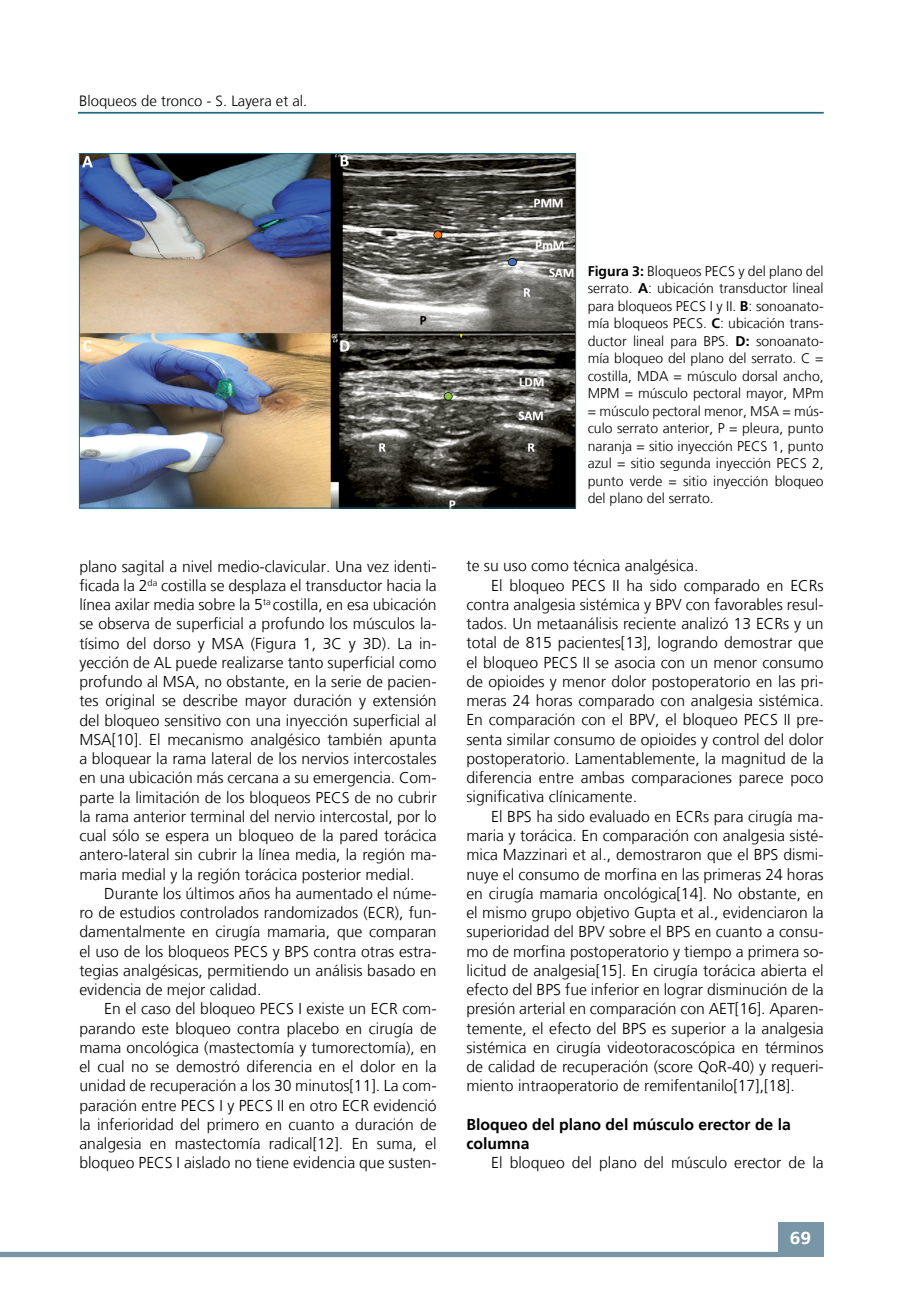
<style>
.page{position:relative;width:918px;height:1315px;background:#fff}
.page>*{position:absolute;margin:0;border:0;box-sizing:border-box;transform-origin:0 0}
.t1{font:700 17.5px "Frutiger LT";color:#fff;scale:1.1 1}
.t2{font:300 15.75px/19.2px "Frutiger LT";color:#000;text-align:justify}
.t3{font:700 15.75px/19.2px "Frutiger LT";color:#000}
.t4{font:300 14.88px "Frutiger LT";color:#000}
.t5{font:300 14px/17.5px "Frutiger LT";color:#000;text-align:justify}
.s1{font-weight:700}
</style>
<div class="page">
<div style="left:778px;top:1222px;width:45px;height:35px;background:#7896a5"></div>
<div style="left:0;top:1251px;width:780px;height:6px;background:#7896a5"></div>
<hr style="left:78px;top:112px;width:745px;height:2px;background:#1f6b7d">
<img style="left:81px;top:155px;width:493px;height:351px">
<p class="t4" style="left:79px;top:92px;width:230px">Bloqueos de tronco - S. Layera et al.</p>
<p class="t2" style="left:79px;top:557px;width:359px">plano sagital a nivel medio-clavicular. Una vez identi&shy;ficada la 2<sup>da</sup> costilla se desplaza el transductor hacia la línea axilar media sobre la 5<sup>ta</sup> costilla, en esa ubicación se observa de superficial a profundo los músculos la&shy;tísimo del dorso y MSA (Figura 1, 3C y 3D). La in&shy;yección de AL puede realizarse tanto superficial como profundo al MSA, no obstante, en la serie de pacien&shy;tes original se describe mayor duración y extensión del bloqueo sensitivo con una inyección superficial al MSA[10]. El mecanismo analgésico también apunta a bloquear la rama lateral de los nervios intercostales en una ubicación más cercana a su emergencia. Com&shy;parte la limitación de los bloqueos PECS de no cubrir la rama anterior terminal del nervio intercostal, por lo cual sólo se espera un bloqueo de la pared torácica antero-lateral sin cubrir la línea media, la región ma&shy;maria medial y la región torácica posterior medial.</p>
<p class="t2" style="left:79px;top:884px;width:359px;text-indent:25px">Durante los últimos años ha aumentado el núme&shy;ro de estudios controlados randomizados (ECR), fun&shy;damentalmente en cirugía mamaria, que comparan el uso de los bloqueos PECS y BPS contra otras estra&shy;tegias analgésicas, permitiendo un análisis basado en evidencia de mejor calidad.</p>
<p class="t2" style="left:79px;top:999px;width:359px;text-indent:25px">En el caso del bloqueo PECS I existe un ECR com&shy;parando este bloqueo contra placebo en cirugía de mama oncológica (mastectomía y tumorectomía), en el cual no se demostró diferencia en el dolor en la unidad de recuperación a los 30 minutos[11]. La com&shy;paración entre PECS I y PECS II en otro ECR evidenció la inferioridad del primero en cuanto a duración de analgesia en mastectomía radical[12]. En suma, el bloqueo PECS I aislado no tiene evidencia que susten-</p>
<p class="t5" style="left:588px;top:262px;width:237px"><span class="s1">Figura 3:</span> Bloqueos PECS y del plano del serrato. <span class="s1">A</span>: ubicación transductor lineal para bloqueos PECS I y II. <span class="s1">B</span>: sonoanato&shy;mía bloqueos PECS. <span class="s1">C</span>: ubicación trans&shy;ductor lineal para BPS. <span class="s1">D:</span> sonoanato&shy;mía bloqueo del plano del serrato. C = costilla, MDA = músculo dorsal ancho, MPM = músculo pectoral mayor, MPm = músculo pectoral menor, MSA = mús&shy;culo serrato anterior, P = pleura, punto naranja = sitio inyección PECS 1, punto azul = sitio segunda inyección PECS 2, punto verde = sitio inyección bloqueo del plano del serrato.</p>
<p class="t2" style="left:466px;top:556px;width:233px">te su uso como técnica analgésica.</p>
<p class="t2" style="left:491px;top:576px;width:334px">El bloqueo PECS II ha sido comparado en ECRs</p>
<p class="t2" style="left:466px;top:595px;width:359px">contra analgesia sistémica y BPV con favorables resul-</p>
<p class="t2" style="left:466px;top:614px;width:359px">tados. Un metaanálisis reciente analizó 13 ECRs y un</p>
<p class="t2" style="left:466px;top:633px;width:359px">total de 815 pacientes[13], logrando demostrar que</p>
<p class="t2" style="left:466px;top:653px;width:359px">el bloqueo PECS II se asocia con un menor consumo</p>
<p class="t2" style="left:466px;top:672px;width:359px">de opioides y menor dolor postoperatorio en las pri-</p>
<p class="t2" style="left:466px;top:691px;width:359px">meras 24 horas comparado con analgesia sistémica.</p>
<p class="t2" style="left:466px;top:710px;width:359px">En comparación con el BPV, el bloqueo PECS II pre-</p>
<p class="t2" style="left:466px;top:730px;width:359px">senta similar consumo de opioides y control del dolor</p>
<p class="t2" style="left:466px;top:749px;width:359px">postoperatorio. Lamentablemente, la magnitud de la</p>
<p class="t2" style="left:466px;top:768px;width:359px">diferencia entre ambas comparaciones parece poco</p>
<p class="t2" style="left:466px;top:787px;width:172px">significativa clínicamente.</p>
<p class="t2" style="left:491px;top:807px;width:334px">El BPS ha sido evaluado en ECRs para cirugía ma-</p>
<p class="t2" style="left:466px;top:826px;width:359px">maria y torácica. En comparación con analgesia sisté-</p>
<p class="t2" style="left:466px;top:845px;width:359px">mica Mazzinari et al., demostraron que el BPS dismi-</p>
<p class="t2" style="left:466px;top:864px;width:359px">nuye el consumo de morfina en las primeras 24 horas</p>
<p class="t2" style="left:466px;top:884px;width:359px">en cirugía mamaria oncológica[14]. No obstante, en</p>
<p class="t2" style="left:466px;top:903px;width:359px">el mismo grupo objetivo Gupta et al., evidenciaron la</p>
<p class="t2" style="left:466px;top:922px;width:359px">superioridad del BPV sobre el BPS en cuanto a consu-</p>
<p class="t2" style="left:466px;top:942px;width:359px">mo de morfina postoperatorio y tiempo a primera so-</p>
<p class="t2" style="left:466px;top:961px;width:359px">licitud de analgesia[15]. En cirugía torácica abierta el</p>
<p class="t2" style="left:466px;top:980px;width:359px">efecto del BPS fue inferior en lograr disminución de la</p>
<p class="t2" style="left:466px;top:999px;width:359px">presión arterial en comparación con AET[16]. Aparen-</p>
<p class="t2" style="left:466px;top:1019px;width:359px">temente, el efecto del BPS es superior a la analgesia</p>
<p class="t2" style="left:466px;top:1038px;width:359px">sistémica en cirugía videotoracoscópica en términos</p>
<p class="t2" style="left:466px;top:1057px;width:359px">de calidad de recuperación (score QoR-40) y requeri-</p>
<p class="t2" style="left:466px;top:1076px;width:330px">miento intraoperatorio de remifentanilo[17],[18].</p>
<p class="t3" style="left:466px;top:1115px;width:326px">Bloqueo del plano del músculo erector de la columna</p>
<p class="t2" style="left:491px;top:1153px;width:334px">El bloqueo del plano del músculo erector de la</p>
<p class="t1" style="left:790px;top:1227px;width:21px">69</p>
</div>
